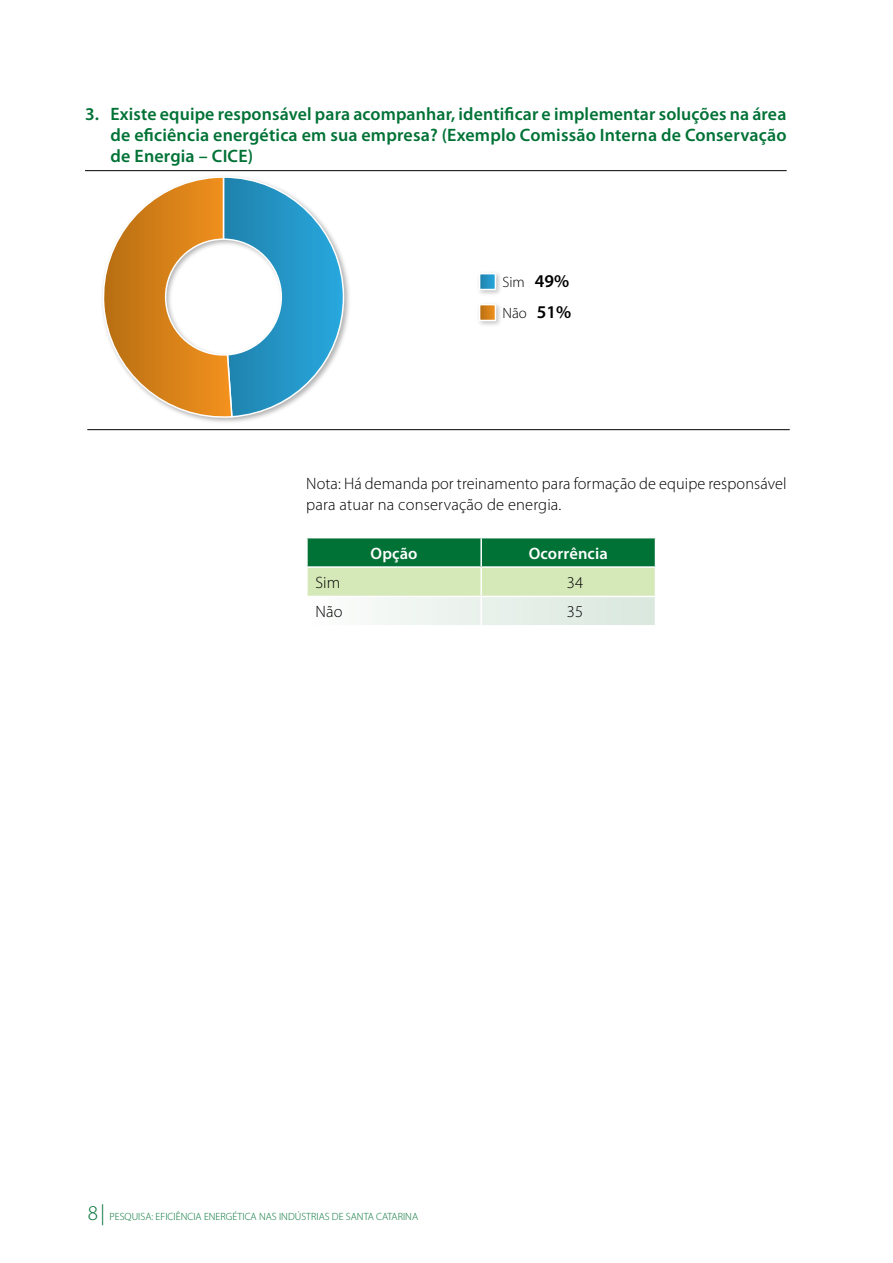
<style>
.page{position:relative;width:893px;height:1263px;background:#fff}
.page>*{position:absolute;margin:0;border:0;box-sizing:border-box;transform-origin:0 0}
.t1{font:600 18px/21px "Myriad Pro";letter-spacing:.01em;color:#007236;text-align:justify}
.t2{font:300 16.5px/21px "Myriad Pro";letter-spacing:.005em;color:#000}
.t3{font:600 16.5px "Myriad Pro";letter-spacing:.01em;color:#fff}
.t4{font:300 15px/31.5px "Myriad Pro";color:#000}
.t5{font:300 10.5px "Myriad Pro";color:#007236}
.s1{font-weight:600;font-size:18px}
.s2{font-size:21px}
</style>
<div class="page">
<hr style="left:85px;top:170px;width:702px;height:1px;background:#000">
<hr style="left:87px;top:429px;width:703px;height:1px;background:#000">
<svg style="left:102px;top:176px;width:243px;height:245px"></svg>
<img style="left:479px;top:273px;width:21px;height:52px">
<svg style="left:482px;top:276px;width:11px;height:11px"></svg>
<div style="left:479px;top:273px;width:17px;height:17px;border:2px solid #fff"></div>
<svg style="left:482px;top:307px;width:11px;height:11px"></svg>
<div style="left:479px;top:304px;width:17px;height:17px;border:2px solid #fff"></div>
<svg style="left:307px;top:538px;width:349px;height:87px;background:#9ac6a2"></svg>
<p class="t1" style="left:111px;top:103px;width:678px;text-indent:-26px">3. Existe equipe responsável para acompanhar, identificar e implementar soluções na área de eficiência energética em sua empresa? (Exemplo Comissão Interna de Conservação de Energia – CICE)</p>
<p class="t4" style="left:502px;top:266px;width:70px">Sim <span class="s1">49%<br></span>Não <span class="s1">51%</span></p>
<p class="t2" style="left:306px;top:473px;width:482px">Nota: Há demanda por treinamento para formação de equipe responsável para atuar na conservação de energia.</p>
<p class="t3" style="left:370px;top:542px;width:49px">Opção</p>
<p class="t3" style="left:529px;top:542px;width:81px">Ocorrência</p>
<p class="t2" style="left:315px;top:572px;width:26px">Sim</p>
<p class="t2" style="left:567px;top:572px;width:18px">34</p>
<p class="t2" style="left:315px;top:602px;width:29px">Não</p>
<p class="t2" style="left:567px;top:602px;width:18px">35</p>
<p class="t5" style="left:88px;top:1211px;width:332px"><span class="s2">8 |</span> PESQUISA: EFICIÊNCIA ENERGÉTICA NAS INDÚSTRIAS DE SANTA CATARINA</p>
</div>
